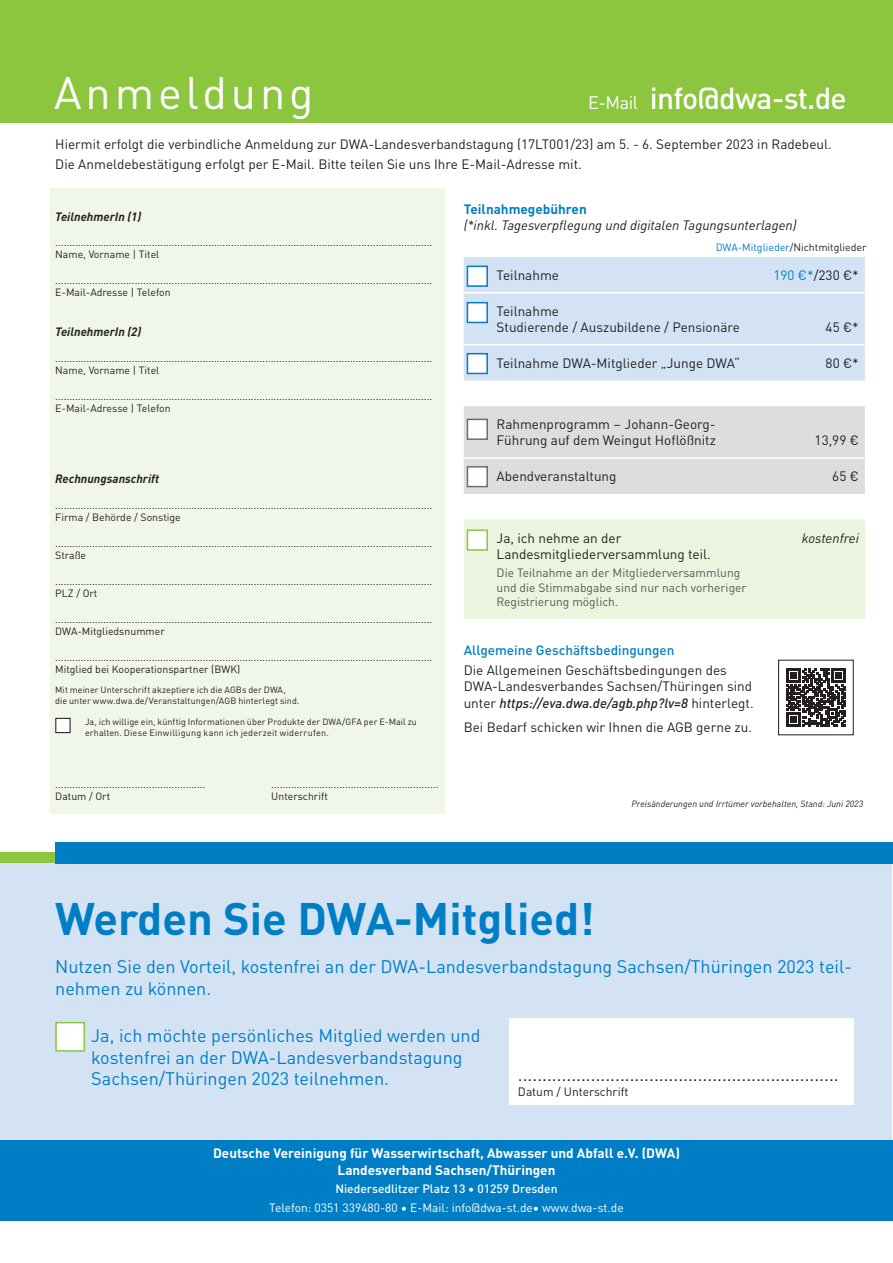
<style>
.page{position:relative;width:893px;height:1263px;background:#fff}
.page>*{position:absolute;margin:0;border:0;box-sizing:border-box;transform-origin:0 0}
.t1{font:700 45px "DINOT";color:#007ec5}
.t2{font:45px "DINOT";letter-spacing:.085em;color:#fff}
.t3{font:500 30px "DINOT";letter-spacing:-.025em;color:#fff}
.t4{font:18px/21.6px "DINOT";color:#007ec5}
.t5{font:18px "DINOT";color:#231f20}
.t6{font:13.5px/16.2px "DINOT";color:#231f20}
.t7{font:700 13.5px/16.2px "DINOT";color:#fff;text-align:center}
.t8{font:italic 13.5px "DINOT";color:#231f20}
.t9{font:500 13.5px "DINOT";color:#007ec5}
.t10{font:700 13.5px "DINOT";color:#007ec5}
.t11{font:12px/14.4px "DINOT";color:#57585a}
.t12{font:12px "DINOT";color:#fff}
.t13{font:italic 700 12px "DINOT";color:#231f20}
.t14{font:500 12px "DINOT";color:#fff}
.t15{font:12px "DINOT";color:#231f20}
.t16{font:10.5px/12.6px "DINOT";color:#231f20}
.t17{font:9px/10.8px "DINOT";letter-spacing:.005em;color:#231f20}
.t18{font:italic 9px "DINOT";color:#231f20}
.s1{font-weight:400;font-size:18px}
.s2{color:#007ec5}
.s3{font-weight:500;font-style:italic}
</style>
<div class="page">
<div style="left:50px;top:188px;width:394px;height:626px;background:#f1f7e8"></div>
<div style="left:1px;top:860px;width:891px;height:290px;background:#d4e3f4"></div>
<div style="left:464px;top:257px;width:401px;height:124px;background:#d4e3f4"></div>
<div style="left:464px;top:406px;width:401px;height:88px;background:#dcdddf"></div>
<div style="left:464px;top:519px;width:401px;height:100px;background:#ebf4de"></div>
<svg style="left:464px;top:292px;width:27px;height:1px"></svg>
<hr style="left:491px;top:292px;width:262px;height:1px;background:#fff">
<hr style="left:753px;top:292px;width:112px;height:1px;background:#fff">
<svg style="left:464px;top:344px;width:27px;height:1px"></svg>
<hr style="left:491px;top:344px;width:262px;height:1px;background:#fff">
<hr style="left:753px;top:344px;width:112px;height:1px;background:#fff">
<hr style="left:464px;top:457px;width:27px;height:2px;background:#fff">
<hr style="left:491px;top:457px;width:262px;height:2px;background:#fff">
<hr style="left:753px;top:457px;width:112px;height:2px;background:#fff">
<div style="left:0;top:0;width:893px;height:123px;background:#8bc63e"></div>
<div style="left:0;top:852px;width:82px;height:11px;background:#8bc63e"></div>
<div style="left:55px;top:842px;width:838px;height:21px;background:#007ec5"></div>
<div style="left:467px;top:266px;width:21px;height:21px;background:#fff;border:2px solid #007ec5"></div>
<div style="left:467px;top:302px;width:21px;height:21px;background:#fff;border:2px solid #007ec5"></div>
<div style="left:467px;top:353px;width:21px;height:21px;background:#fff;border:2px solid #007ec5"></div>
<div style="left:467px;top:419px;width:21px;height:21px;background:#fff;border:2px solid #6c6d70"></div>
<div style="left:467px;top:466px;width:21px;height:21px;background:#fff;border:2px solid #6c6d70"></div>
<div style="left:467px;top:529px;width:21px;height:22px;background:#fff;border:2px solid #8bc63e"></div>
<div style="left:0;top:1139px;width:893px;height:81px;background:#007ec5"></div>
<div style="left:56px;top:718px;width:14px;height:15px;background:#fff"></div>
<div style="left:55px;top:718px;width:16px;height:15px;border:1px solid #231f20"></div>
<svg style="left:787px;top:668px;width:58px;height:59px"></svg>
<div style="left:56px;top:1022px;width:28px;height:29px;background:#fff"></div>
<div style="left:55px;top:1022px;width:30px;height:30px;border:2px solid #8bc63e"></div>
<div style="left:509px;top:1018px;width:345px;height:86px;background:#fff"></div>
<h1 class="t2" style="left:54px;top:58px;width:261px">Anmeldung</h1>
<h2 class="t3" style="left:588px;top:75px;width:260px"><span class="s1">E-Mail</span> info@dwa-st.de</h2>
<p class="t6" style="left:55px;top:133px;width:778px;line-height:20.4px">Hiermit erfolgt die verbindliche Anmeldung zur DWA-Landesverbandstagung (17LT001/23) am 5. - 6. September 2023 in Radebeul.<br>Die Anmeldebestätigung erfolgt per E-Mail. Bitte teilen Sie uns Ihre E-Mail-Adresse mit.</p>
<p class="t13" style="left:55px;top:207px;width:88px">TeilnehmerIn (1)</p>
<p class="t16" style="left:55px;top:235px;width:379px">.....................................................................................................................................<br>Name, Vorname | Titel</p>
<p class="t16" style="left:55px;top:273px;width:379px">.....................................................................................................................................<br>E-Mail-Adresse | Telefon</p>
<p class="t13" style="left:55px;top:323px;width:88px">TeilnehmerIn (2)</p>
<p class="t16" style="left:55px;top:351px;width:379px">.....................................................................................................................................<br>Name, Vorname | Titel</p>
<p class="t16" style="left:55px;top:389px;width:379px">.....................................................................................................................................<br>E-Mail-Adresse | Telefon</p>
<p class="t13" style="left:55px;top:470px;width:106px">Rechnungsanschrift</p>
<p class="t16" style="left:55px;top:498px;width:379px">.....................................................................................................................................<br>Firma / Behörde / Sonstige</p>
<p class="t16" style="left:55px;top:536px;width:379px">.....................................................................................................................................<br>Straße</p>
<p class="t16" style="left:55px;top:574px;width:379px">.....................................................................................................................................<br>PLZ / Ort</p>
<p class="t16" style="left:55px;top:612px;width:379px">.....................................................................................................................................<br>DWA-Mitgliedsnummer</p>
<p class="t16" style="left:55px;top:650px;width:379px">.....................................................................................................................................<br>Mitglied bei Kooperationspartner (BWK)</p>
<p class="t17" style="left:55px;top:683px;width:246px">Mit meiner Unterschrift akzeptiere ich die AGBs der DWA, die unter www.dwa.de/Veranstaltungen/AGB hinterlegt sind.</p>
<p class="t17" style="left:85px;top:715px;width:333px">Ja, ich willige ein, künftig Informationen über Produkte der DWA/GFA per E-Mail zu erhalten. Diese Einwilligung kann ich jederzeit widerrufen.</p>
<p class="t16" style="left:55px;top:777px;width:152px">.....................................................</p>
<p class="t16" style="left:271px;top:777px;width:169px">...........................................................</p>
<p class="t16" style="left:55px;top:790px;width:56px">Datum / Ort</p>
<p class="t16" style="left:271px;top:790px;width:58px">Unterschrift</p>
<p class="t10" style="left:464px;top:198px;width:125px">Teilnahmegebühren</p>
<p class="t8" style="left:464px;top:215px;width:334px">(*inkl. Tagesverpflegung und digitalen Tagungsunterlagen)</p>
<p class="t16" style="left:716px;top:240px;width:152px"><span class="s2">DWA-Mitglieder</span>/Nichtmitglieder</p>
<p class="t6" style="left:497px;top:266px;width:64px">Teilnahme</p>
<p class="t6" style="left:773px;top:266px;width:87px"><span class="s2">190 €*</span>/230 €*</p>
<p class="t6" style="left:497px;top:302px;width:245px">Teilnahme<br>Studierende / Auszubildene / Pensionäre</p>
<p class="t6" style="left:826px;top:318px;width:35px">45 €*</p>
<p class="t6" style="left:497px;top:354px;width:245px">Teilnahme DWA-Mitglieder „Junge DWA“</p>
<p class="t6" style="left:826px;top:354px;width:35px">80 €*</p>
<p class="t6" style="left:497px;top:415px;width:221px">Rahmenprogramm – Johann-Georg-<br>Führung auf dem Weingut Hoflößnitz</p>
<p class="t6" style="left:815px;top:431px;width:46px">13,99 €</p>
<p class="t6" style="left:497px;top:467px;width:121px">Abendveranstaltung</p>
<p class="t6" style="left:832px;top:467px;width:28px">65 €</p>
<p class="t6" style="left:497px;top:529px;width:216px">Ja, ich nehme an der<br>Landesmitgliederversammlung teil.</p>
<p class="t11" style="left:497px;top:565px;width:251px">Die Teilnahme an der Mitgliederversammlung und die Stimmabgabe sind nur nach vorheriger<br>Registrierung möglich.</p>
<p class="t9" style="left:464px;top:639px;width:212px">Allgemeine Geschäftsbedingungen</p>
<p class="t6" style="left:464px;top:661px;width:291px">Die Allgemeinen Geschäftsbedingungen des<br>DWA-Landesverbandes Sachsen/Thüringen sind unter <span class="s3">https://eva.dwa.de/agb.php?lv=8</span> hinterlegt.</p>
<p class="t6" style="left:464px;top:718px;width:290px">Bei Bedarf schicken wir Ihnen die AGB gerne zu.</p>
<p class="t8" style="left:802px;top:528px;width:59px">kostenfrei</p>
<p class="t18" style="left:632px;top:796px;width:233px">Preisänderungen und Irrtümer vorbehalten, Stand: Juni 2023</p>
<h1 class="t1" style="left:55px;top:883px;width:541px">Werden Sie DWA-Mitglied!</h1>
<h3 class="t4" style="left:55px;top:955px;width:798px">Nutzen Sie den Vorteil, kostenfrei an der DWA-Landesverbandstagung Sachsen/Thüringen 2023 teil&shy;nehmen zu können.</h3>
<h3 class="t4" style="left:91px;top:1023px;width:391px">Ja, ich möchte persönliches Mitglied werden und kostenfrei an der DWA-Landesverbandstagung<br>Sachsen/Thüringen 2023 teilnehmen.</h3>
<h3 class="t5" style="left:518px;top:1061px;width:322px">..................................................................</h3>
<p class="t15" style="left:518px;top:1082px;width:112px">Datum / Unterschrift</p>
<p class="t7" style="left:213px;top:1144px;width:468px">Deutsche Vereinigung für Wasserwirtschaft, Abwasser und Abfall e.V. (DWA)<br>Landesverband Sachsen/Thüringen</p>
<p class="t14" style="left:335px;top:1180px;width:224px">Niedersedlitzer Platz 13 • 01259 Dresden</p>
<p class="t12" style="left:269px;top:1198px;width:356px">Telefon: 0351 339480-80 • E-Mail: info@dwa-st.de• www.dwa-st.de</p>
</div>
